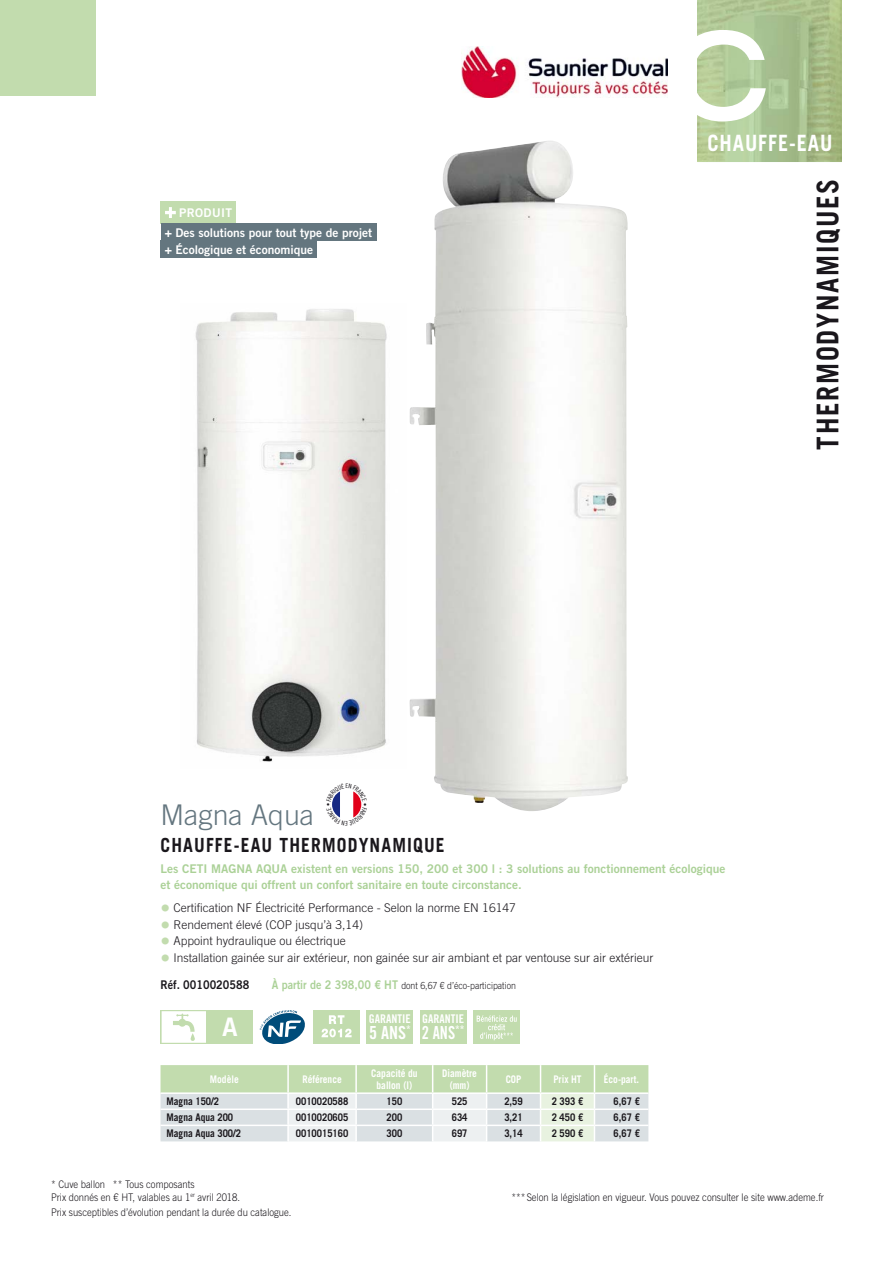
<style>
.page{position:relative;width:893px;height:1263px;background:#fff}
.page>*{position:absolute;margin:0;border:0;box-sizing:border-box;transform-origin:0 0}
.t1{font:700 30px "Trade Gothic LT Std";letter-spacing:.065em;color:#1a171c;scale:.9 1}
.t2{font:300 28.5px "Trade Gothic LT Std";color:#64767f}
.t3{font:25.5px "Trade Gothic LT Std Bd 2";color:#fff}
.t4{font:700 22.5px "Trade Gothic LT Std";letter-spacing:.045em;color:#fff;scale:.9 1}
.t5{font:700 19.5px "Trade Gothic LT Std";letter-spacing:.065em;color:#1a171c;scale:.9 1}
.t6{font:18px "Trade Gothic LT Std Bd Cn 20";color:#fff;scale:.9 1}
.t7{font:18px "Trade Gothic LT Std Bd Cn 20";color:#fff}
.t8{font:300 12px "Trade Gothic LT Std";color:#1a171c}
.t9{font:12px/16.5px "Trade Gothic LT Std Bd 2";color:#abd197}
.t10{font:12px/19.6px "Trade Gothic LT Std Bd 2";color:#fff}
.t11{font:12px "Trade Gothic LT Std Bd Cn 20";color:#fff}
.t12{font:12px "Trade Gothic LT Std Bd 2";color:#1a171c;scale:.9 1}
.t13{font:300 10.5px/15px "Trade Gothic LT Std";color:#1a171c;scale:.9 1}
.t14{font:700 10.5px "Trade Gothic LT Std";color:#1a171c;scale:.9 1}
.t15{font:700 10.5px/12px "Trade Gothic LT Std";color:#fff;text-align:center;scale:.9 1}
.t16{font:300 9.75px "Trade Gothic LT Std";color:#1a171c;scale:.9 1}
.t17{font:6.3px "Trade Gothic LT Std Cn 18";color:#1a171c}
.s1{font-family:"Trade Gothic LT Std";font-weight:700}
.s2{font-size:19.5px;color:#c2dcae}
.s3{font-family:"Trade Gothic LT Std Bd 2";font-weight:400;font-size:12px;color:#abd197}
</style>
<div class="page">
<img style="left:410px;top:141px;width:218px;height:670px">
<svg style="left:697px;top:0;width:145px;height:162px;background:#b3c99b"></svg>
<img style="left:195px;top:309px;width:192px;height:453px">
<svg style="left:160px;top:1065px;width:488px;height:76px;background:#d7e4d4"></svg>
<div style="left:160px;top:1010px;width:47px;height:34px;background:#d9e9cd"></div>
<svg style="left:162px;top:1011px;width:44px;height:32px"></svg>
<div style="left:206px;top:1010px;width:47px;height:34px;background:#c2dcae"></div>
<svg style="left:260px;top:1010px;width:45px;height:34px"></svg>
<svg style="left:313px;top:1010px;width:47px;height:34px;background:#cae0b8"></svg>
<div style="left:473px;top:1010px;width:47px;height:34px;background:#c2dcae"></div>
<svg style="left:477px;top:1015px;width:40px;height:25px"></svg>
<div style="left:366px;top:1010px;width:47px;height:34px;background:#c2dcae"></div>
<div style="left:420px;top:1010px;width:47px;height:34px;background:#c2dcae"></div>
<img style="left:462px;top:47px;width:205px;height:51px">
<div style="left:0;top:0;width:96px;height:96px;background:#c2dcae"></div>
<div style="left:160px;top:202px;width:76px;height:22px;background:#c2dcae"></div>
<svg style="left:165px;top:207px;width:11px;height:11px"></svg>
<div style="left:160px;top:224px;width:216px;height:17px;background:#64767f"></div>
<div style="left:160px;top:241px;width:157px;height:17px;background:#64767f"></div>
<svg style="left:332px;top:791px;width:30px;height:27px"></svg>
<p class="t10" style="left:165px;top:204px;width:209px;text-indent:14px">PRODUIT<br><span class="s1">+</span> Des solutions pour tout type de projet</p>
<p class="t10" style="left:165px;top:241px;width:150px"><span class="s1">+</span> Écologique et économique</p>
<h3 class="t4" style="left:707px;top:134px;width:140px">CHAUFFE-EAU</h3>
<h1 class="t1" style="left:817px;top:450px;width:302px;rotate:-90deg">THERMODYNAMIQUES</h1>
<p class="t17" style="left:325px;top:806px;width:5px;rotate:-90deg">•</p>
<h2 class="t2" style="left:160px;top:805px;width:155px">Magna Aqua</h2>
<h3 class="t5" style="left:160px;top:838px;width:317px">CHAUFFE-EAU THERMODYNAMIQUE</h3>
<p class="t9" style="left:160px;top:861px;width:566px">Les CETI MAGNA AQUA existent en versions 150, 200 et 300 l : 3 solutions au fonctionnement écologique et économique qui offrent un confort sanitaire en toute circonstance.</p>
<p class="t8" style="left:160px;top:904px;width:357px"><span class="s2">•</span> Certification NF Électricité Performance - Selon la norme EN 16147</p>
<p class="t8" style="left:160px;top:920px;width:204px"><span class="s2">•</span> Rendement élevé (COP jusqu’à 3,14)</p>
<p class="t8" style="left:160px;top:937px;width:187px"><span class="s2">•</span> Appoint hydraulique ou électrique</p>
<p class="t8" style="left:160px;top:953px;width:494px"><span class="s2">•</span> Installation gainée sur air extérieur, non gainée sur air ambiant et par ventouse sur air extérieur</p>
<p class="t12" style="left:160px;top:980px;width:100px">Réf. 0010020588</p>
<p class="t16" style="left:272px;top:982px;width:273px"><span class="s3">À partir de 2 398,00 € HT</span> dont 6,67 € d’éco-participation</p>
<h3 class="t3" style="left:222px;top:1018px;width:17px">A</h3>
<p class="t11" style="left:369px;top:1012px;width:43px">GARANTIE</p>
<h3 class="t7" style="left:369px;top:1023px;width:43px">5 ANS<sup>*</sup></h3>
<p class="t11" style="left:422px;top:1012px;width:43px">GARANTIE</p>
<h3 class="t6" style="left:422px;top:1023px;width:49px">2 ANS<sup>**</sup></h3>
<p class="t15" style="left:210px;top:1074px;width:34px">Modèle</p>
<p class="t15" style="left:302px;top:1074px;width:45px">Référence</p>
<p class="t15" style="left:371px;top:1068px;width:53px">Capacité du ballon (l)</p>
<p class="t15" style="left:442px;top:1068px;width:40px">Diamètre (mm)</p>
<p class="t15" style="left:506px;top:1074px;width:19px">COP</p>
<p class="t15" style="left:553px;top:1074px;width:33px">Prix HT</p>
<p class="t15" style="left:604px;top:1074px;width:41px">Éco-part.</p>
<p class="t14" style="left:167px;top:1098px;width:60px">Magna 150/2</p>
<p class="t14" style="left:296px;top:1098px;width:60px">0010020588</p>
<p class="t14" style="left:386px;top:1098px;width:19px">150</p>
<p class="t14" style="left:452px;top:1098px;width:19px">525</p>
<p class="t14" style="left:504px;top:1098px;width:22px">2,59</p>
<p class="t14" style="left:552px;top:1098px;width:37px">2 393 €</p>
<p class="t14" style="left:614px;top:1098px;width:31px">6,67 €</p>
<p class="t14" style="left:167px;top:1114px;width:76px">Magna Aqua 200</p>
<p class="t14" style="left:296px;top:1114px;width:60px">0010020605</p>
<p class="t14" style="left:386px;top:1114px;width:19px">200</p>
<p class="t14" style="left:452px;top:1114px;width:19px">634</p>
<p class="t14" style="left:504px;top:1114px;width:22px">3,21</p>
<p class="t14" style="left:552px;top:1114px;width:37px">2 450 €</p>
<p class="t14" style="left:614px;top:1114px;width:31px">6,67 €</p>
<p class="t14" style="left:167px;top:1130px;width:84px">Magna Aqua 300/2</p>
<p class="t14" style="left:296px;top:1130px;width:60px">0010015160</p>
<p class="t14" style="left:386px;top:1130px;width:19px">300</p>
<p class="t14" style="left:452px;top:1130px;width:19px">697</p>
<p class="t14" style="left:504px;top:1130px;width:22px">3,14</p>
<p class="t14" style="left:552px;top:1130px;width:37px">2 590 €</p>
<p class="t14" style="left:614px;top:1130px;width:31px">6,67 €</p>
<p class="t13" style="left:51px;top:1178px;width:161px">* Cuve ballon ** Tous composants</p>
<p class="t13" style="left:51px;top:1191px;width:269px">Prix donnés en € HT, valables au 1<sup>er</sup> avril 2018.<br>Prix susceptibles d’évolution pendant la durée du catalogue.</p>
<p class="t13" style="left:511px;top:1191px;width:349px">*** Selon la législation en vigueur. Vous pouvez consulter le site www.ademe.fr</p>
</div>
